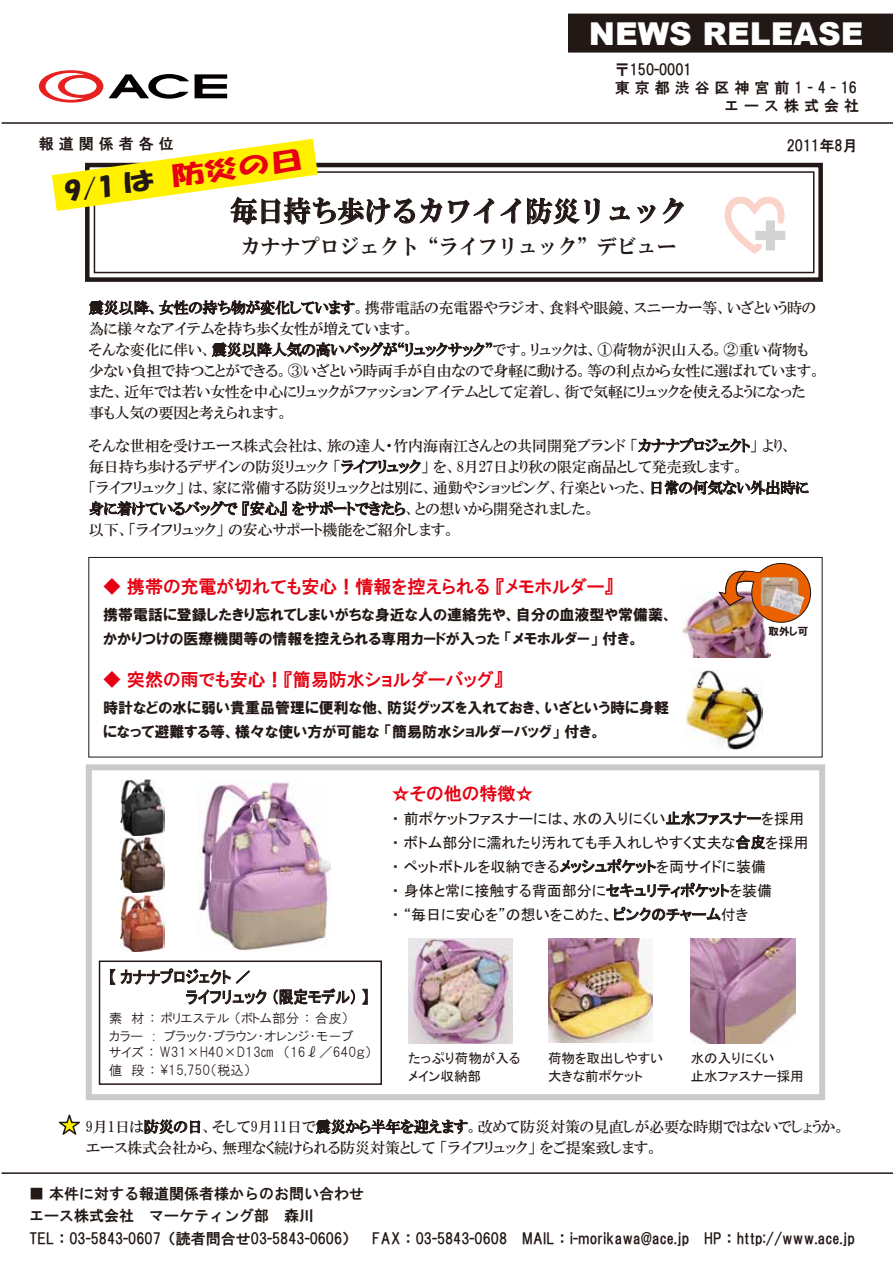
<style>
.page{position:relative;width:893px;height:1263px;background:#fff}
.page>*{position:absolute;margin:0;border:0;box-sizing:border-box;transform-origin:0 0}
.t1{font:900 31.5px "Arial";color:#fff}
.t2{font:28.5px "HG Mincho E";color:#221815;scale:.94 1}
.t3{font:24.15px "HG Soei Kakupoptai";color:#221815;scale:1.37 1}
.t4{font:21px "HG Mincho E";color:#221815;scale:.94 1}
.t5{font:21px "Koz Go Pro";color:#fff100}
.t6{font:18px "HGP Gothic E";color:#e60012}
.t7{font:16.5px/19.8px "MS P Gothic";color:#221815;scale:.89 1}
.t8{font:15px/21px "HGP Mincho B";color:#221815}
.t9{font:15px/22.5px "HGS Gothic E";color:#221815}
.t10{font:15px/24px "HGP Soei Kakugothic UB";color:#221815}
.t11{font:15px/24px "MS P Gothic";color:#221815}
.t12{font:13.5px/17.7px "HGP Gothic M";color:#221815}
.t13{font:13.5px/17.7px "MS P Gothic";color:#221815}
.t14{font:10.5px "HGP Soei Kakugothic UB";color:#221815}
.s1{color:#e60012}
.s2{font-family:"Koz Go Pro"}
</style>
<div class="page">
<div style="left:569px;top:14px;width:324px;height:38px;background:#221815"></div>
<div style="left:568px;top:14px;width:325px;height:39px;border:2px solid #221815"></div>
<svg style="left:39px;top:70px;width:64px;height:33px"></svg>
<svg style="left:109px;top:74px;width:80px;height:25px"></svg>
<svg style="left:195px;top:74px;width:32px;height:24px"></svg>
<hr style="left:2px;top:122px;width:891px;height:2px;background:#221815">
<hr style="left:2px;top:1172px;width:891px;height:2px;background:#221815">
<svg style="left:89px;top:300px;width:266px;height:16px"></svg>
<svg style="left:212px;top:342px;width:280px;height:16px"></svg>
<svg style="left:341px;top:459px;width:80px;height:15px"></svg>
<svg style="left:638px;top:438px;width:171px;height:57px"></svg>
<svg style="left:89px;top:500px;width:317px;height:57px"></svg>
<div style="left:85px;top:163px;width:738px;height:119px;border:4px solid #221815"></div>
<div style="left:94px;top:171px;width:720px;height:102px;border:2px solid #221815"></div>
<img style="left:199px;top:781px;width:132px;height:169px">
<svg style="left:725px;top:197px;width:60px;height:57px"></svg>
<div style="left:86px;top:764px;width:739px;height:336px;border:6px solid #c9caca"></div>
<svg style="left:51px;top:138px;width:443px;height:87px"></svg>
<svg style="left:501px;top:162px;width:100px;height:120px"></svg>
<svg style="left:609px;top:205px;width:21px;height:15px"></svg>
<svg style="left:637px;top:205px;width:18px;height:19px"></svg>
<svg style="left:662px;top:197px;width:22px;height:27px"></svg>
<div style="left:89px;top:557px;width:733px;height:200px;border:1px solid #221815"></div>
<svg style="left:144px;top:1119px;width:56px;height:15px"></svg>
<svg style="left:316px;top:1119px;width:152px;height:16px"></svg>
<img style="left:686px;top:669px;width:77px;height:80px">
<svg style="left:666px;top:811px;width:95px;height:15px"></svg>
<svg style="left:735px;top:835px;width:31px;height:15px"></svg>
<svg style="left:559px;top:858px;width:97px;height:16px"></svg>
<svg style="left:606px;top:882px;width:124px;height:16px"></svg>
<svg style="left:614px;top:906px;width:107px;height:16px"></svg>
<svg style="left:110px;top:968px;width:157px;height:37px"></svg>
<svg style="left:273px;top:988px;width:82px;height:17px"></svg>
<svg style="left:362px;top:988px;width:6px;height:17px"></svg>
<div style="left:99px;top:960px;width:283px;height:125px;border:2px solid #221815"></div>
<img style="left:691px;top:939px;width:104px;height:104px">
<img style="left:548px;top:939px;width:104px;height:103px">
<img style="left:408px;top:939px;width:104px;height:104px">
<img style="left:121px;top:837px;width:43px;height:56px">
<img style="left:121px;top:896px;width:43px;height:56px">
<img style="left:121px;top:780px;width:43px;height:55px">
<img style="left:681px;top:593px;width:89px;height:65px">
<img style="left:716px;top:563px;width:95px;height:60px">
<svg style="left:59px;top:1114px;width:21px;height:21px"></svg>
<h1 class="t1" style="left:589px;top:11px;width:276px">NEWS RELEASE</h1>
<p class="t9" style="left:615px;top:59px;width:78px">〒150-0001</p>
<p class="t9" style="left:615px;top:77px;width:244px">東 京 都 渋 谷 区 神 宮 前 1 - 4 - 16</p>
<p class="t9" style="left:724px;top:95px;width:136px">エ ー ス 株 式 会 社</p>
<p class="t9" style="left:39px;top:132px;width:136px">報 道 関 係 者 各 位</p>
<p class="t9" style="left:787px;top:134px;width:72px">2011年8月</p>
<h3 class="t3" style="left:63px;top:180px;width:177px;rotate:-8deg">9/1 は <span class="s1">防災の日</span></h3>
<h2 class="t2" style="left:230px;top:197px;width:487px">毎日持ち歩けるカワイイ防災リュック</h2>
<h3 class="t4" style="left:241px;top:236px;width:465px">カナナプロジェクト“ライフリュック”デビュー</h3>
<p class="t8" style="left:89px;top:297px;width:734px">震災以降、女性の持ち物が変化しています。携帯電話の充電器やラジオ、食料や眼鏡、スニーカー等、いざという時の為に様々なアイテムを持ち歩く女性が増えています。<br>そんな変化に伴い、震災以降人気の高いバッグが“リュックサック”です。リュックは、①荷物が沢山入る。②重い荷物も少ない負担で持つことができる。③いざという時両手が自由なので身軽に動ける。等の利点から女性に選ばれています。また、近年では若い女性を中心にリュックがファッションアイテムとして定着し、街で気軽にリュックを使えるようになった事も人気の要因と考えられます。</p>
<p class="t8" style="left:89px;top:435px;width:721px">そんな世相を受けエース株式会社は、旅の達人・竹内海南江さんとの共同開発ブランド 「カナナプロジェクト」 より、毎日持ち歩けるデザインの防災リュック 「ライフリュック」 を、8月27日より秋の限定商品として発売致します。<br>「ライフリュック」 は、家に常備する防災リュックとは別に、通勤やショッピング、行楽といった、日常の何気ない外出時に身に着けているバッグで 『安心』 をサポートできたら、との想いから開発されました。<br>以下、「ライフリュック」 の安心サポート機能をご紹介します。</p>
<p class="t6" style="left:103px;top:578px;width:512px">◆ 携帯の充電が切れても安心！情報を控えられる 『メモホルダー』</p>
<p class="t10" style="left:103px;top:603px;width:572px">携帯電話に登録したきり忘れてしまいがちな身近な人の連絡先や、自分の血液型や常備薬、かかりつけの医療機関等の情報を控えられる専用カードが入った 「メモホルダー」 付き。</p>
<p class="t6" style="left:103px;top:671px;width:402px">◆ 突然の雨でも安心！『簡易防水ショルダーバッグ』</p>
<p class="t10" style="left:103px;top:696px;width:568px">時計などの水に弱い貴重品管理に便利な他、防災グッズを入れておき、いざという時に身軽になって避難する等、様々な使い方が可能な 「簡易防水ショルダーバッグ」 付き。</p>
<p class="t14" style="left:747px;top:626px;width:71px"><sup>●</sup>取外し可</p>
<p class="t6" style="left:392px;top:784px;width:143px">☆その他の特徴☆</p>
<p class="t11" style="left:392px;top:806px;width:418px">・ 前ポケットファスナーには、水の入りにくい止水ファスナーを採用・ ボトム部分に濡れたり汚れても手入れしやすく丈夫な合皮を採用・ ペットボトルを収納できるメッシュポケットを両サイドに装備<br>・ 身体と常に接触する背面部分にセキュリティポケットを装備<br>・ “毎日に安心を”の想いをこめた、ピンクのチャーム付き</p>
<p class="t7" style="left:109px;top:967px;width:294px">【 カナナプロジェクト ／<br>　　　　　　　 ライフリュック （限定モデル） 】</p>
<p class="t12" style="left:109px;top:1009px;width:246px">素　材 ： ポリエステル （ボトム部分 ： 合皮）カラー :　ブラック・ブラウン・オレンジ・モ－ブ</p>
<p class="t12" style="left:109px;top:1043px;width:265px">サイズ ： W31×H40×D13㎝　（16<span class="s2">ℓ</span>／640ｇ）値　段 ： \15,750（税込）</p>
<p class="t13" style="left:408px;top:1049px;width:114px">たっぷり荷物が入るメイン収納部</p>
<p class="t13" style="left:548px;top:1049px;width:117px">荷物を取出しやすい大きな前ポケット</p>
<p class="t13" style="left:691px;top:1049px;width:114px">水の入りにくい<br>止水ファスナー採用</p>
<h3 class="t5" style="left:59px;top:1111px;width:22px">★</h3>
<p class="t8" style="left:86px;top:1116px;width:761px">9月1日は防災の日、そして9月11日で震災から半年を迎えます。改めて防災対策の見直しが必要な時期ではないでしょうか。エース株式会社から、無理なく続けられる防災対策として 「ライフリュック」 をご提案致します。</p>
<p class="t9" style="left:29px;top:1182px;width:827px">■ 本件に対する報道関係者様からのお問い合わせ<br>エース株式会社　マーケティング部　森川<br>TEL：03-5843-0607（読者問合せ03-5843-0606）　FAX：03-5843-0608　MAIL：i-morikawa@ace.jp　HP：http://www.ace.jp</p>
</div>
